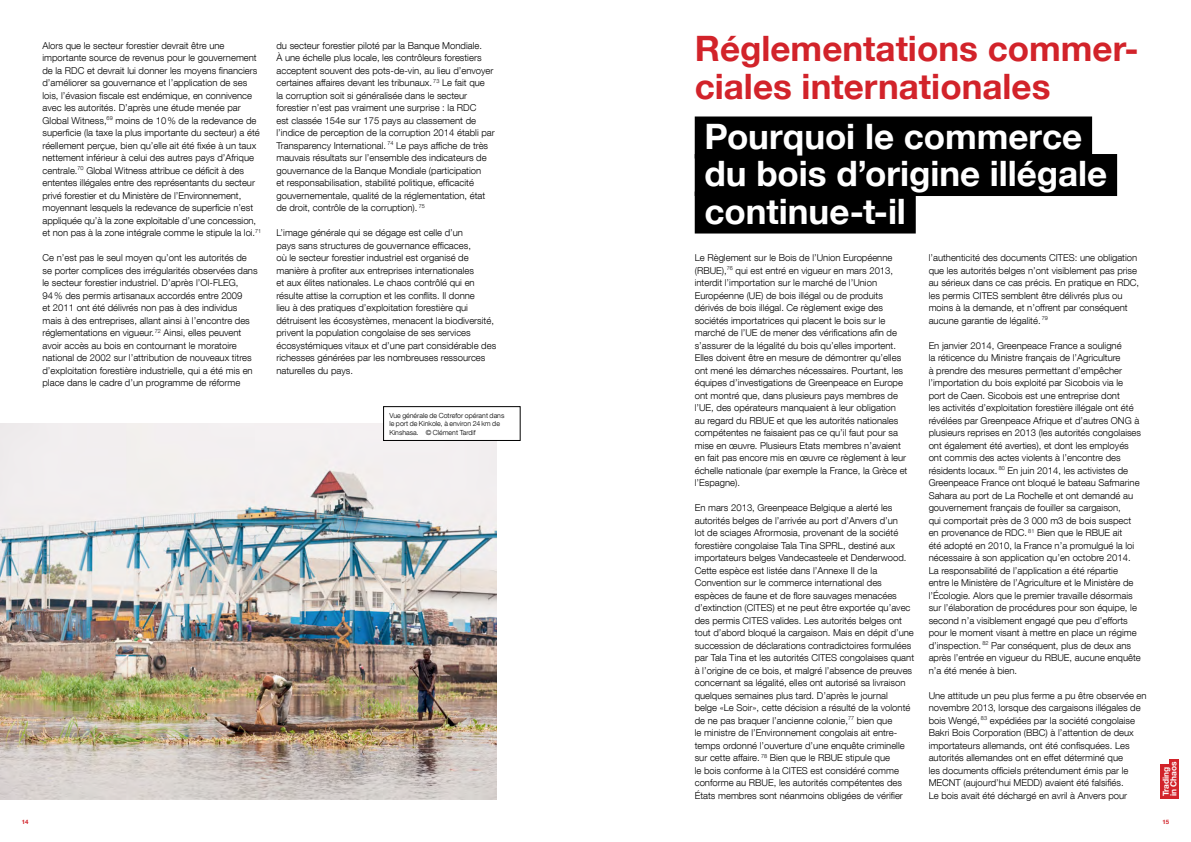
<style>
.page{position:relative;width:1191px;height:842px;background:#fff}
.page>*{position:absolute;margin:0;border:0;box-sizing:border-box;transform-origin:0 0}
.t1{font:700 35px "Helvetica Neue";color:#fff}
.t2{font:700 35px/37.5px "Helvetica Neue";color:#d2232a}
.Continuous_text{font:300 9.5px/12.5px "Helvetica Neue LT Com";color:#000}
.t3{font:700 8.4px/7.6px "Helvetica Neue";color:#fff}
.Image_Caption{font:300 7px/8.5px "Helvetica Neue LT Com";color:#000}
.t4{font:700 6px "Helvetica Neue";color:#d2232a}
</style>
<div class="page">
<div style="left:1169px;top:759px;width:10px;height:40px;background:#d2232a"></div>
<div style="left:1160px;top:765px;width:9px;height:34px;background:#d2232a"></div>
<img style="left:0;top:424px;width:496px;height:375px">
<div style="left:694px;top:117px;width:398px;height:42px;background:#000"></div>
<div style="left:694px;top:154px;width:423px;height:42px;background:#000"></div>
<div style="left:694px;top:192px;width:221px;height:42px;background:#000"></div>
<div style="left:383px;top:407px;width:137px;height:33px;background:#fff"></div>
<div style="left:383px;top:406px;width:137px;height:35px;border:1px solid #000"></div>
<p class="Continuous_text" style="left:43px;top:39px;width:220px">Alors que le secteur forestier devrait être une importante source de revenus pour le gouvernement de la RDC et devrait lui donner les moyens financiers d’améliorer sa gouvernance et l’application de ses lois, l’évasion fiscale est endémique, en connivence avec les autorités. D’après une étude menée par Global Witness,<sup>69</sup> moins de 10% de la redevance de superficie (la taxe la plus importante du secteur) a été réellement perçue, bien qu’elle ait été fixée à un taux nettement inférieur à celui des autres pays d’Afrique centrale.<sup>70</sup> Global Witness attribue ce déficit à des ententes illégales entre des représentants du secteur privé forestier et du Ministère de l’Environnement, moyennant lesquels la redevance de superficie n’est appliquée qu’à la zone exploitable d’une concession, et non pas à la zone intégrale comme le stipule la loi.<sup>71</sup></p>
<p class="Continuous_text" style="left:43px;top:251px;width:217px">Ce n’est pas le seul moyen qu’ont les autorités de se porter complices des irrégularités observées dans le secteur forestier industriel. D’après l’OI-FLEG, 94% des permis artisanaux accordés entre 2009<br>et 2011 ont été délivrés non pas à des individus mais à des entreprises, allant ainsi à l’encontre des réglementations en vigueur.<sup>72</sup> Ainsi, elles peuvent avoir accès au bois en contournant le moratoire national de 2002 sur l’attribution de nouveaux titres d’exploitation forestière industrielle, qui a été mis en place dans le cadre d’un programme de réforme</p>
<p class="Continuous_text" style="left:276px;top:39px;width:220px">du secteur forestier piloté par la Banque Mondiale.<br>À une échelle plus locale, les contrôleurs forestiers acceptent souvent des pots-de-vin, au lieu d’envoyer certaines affaires devant les tribunaux. <sup>73</sup> Le fait que<br>la corruption soit si généralisée dans le secteur forestier n’est pas vraiment une surprise : la RDC<br>est classée 154e sur 175 pays au classement de l’indice de perception de la corruption 2014 établi par Transparency International. <sup>74</sup> Le pays affiche de très mauvais résultats sur l’ensemble des indicateurs de gouvernance de la Banque Mondiale (participation<br>et responsabilisation, stabilité politique, efficacité gouvernementale, qualité de la réglementation, état de droit, contrôle de la corruption). <sup>75</sup></p>
<p class="Continuous_text" style="left:276px;top:226px;width:221px">L’image générale qui se dégage est celle d’un<br>pays sans structures de gouvernance efficaces,<br>où le secteur forestier industriel est organisé de manière à profiter aux entreprises internationales<br>et aux élites nationales. Le chaos contrôlé qui en résulte attise la corruption et les conflits. Il donne<br>lieu à des pratiques d’exploitation forestière qui détruisent les écosystèmes, menacent la biodiversité, privent la population congolaise de ses services écosystémiques vitaux et d’une part considérable des richesses générées par les nombreuses ressources naturelles du pays.</p>
<p class="Image_Caption" style="left:389px;top:411px;width:116px">Vue générale de Cotrefor opérant dans le port de Kinkole, à environ 24km de<br>Kinshasa. © Clément Tardif</p>
<p class="t2" style="left:695px;top:31px;width:445px">Réglementations commer&shy;ciales internationales</p>
<p class="t1" style="left:704px;top:109px;width:379px">Pourquoi le commerce</p>
<p class="t1" style="left:704px;top:146px;width:404px">du bois d’origine illégale</p>
<p class="t1" style="left:704px;top:184px;width:203px">continue-t-il</p>
<p class="Continuous_text" style="left:694px;top:251px;width:214px">Le Règlement sur le Bois de l’Union Européenne (RBUE),<sup>76</sup> qui est entré en vigueur en mars 2013, interdit l’importation sur le marché de l’Union Européenne (UE) de bois illégal ou de produits dérivés de bois illégal. Ce règlement exige des sociétés importatrices qui placent le bois sur le marché de l’UE de mener des vérifications afin de s’assurer de la légalité du bois qu’elles importent.<br>Elles doivent être en mesure de démontrer qu’elles ont mené les démarches nécessaires. Pourtant, les équipes d’investigations de Greenpeace en Europe ont montré que, dans plusieurs pays membres de l’UE, des opérateurs manquaient à leur obligation au regard du RBUE et que les autorités nationales compétentes ne faisaient pas ce qu’il faut pour sa mise en œuvre. Plusieurs Etats membres n’avaient en fait pas encore mis en œuvre ce règlement à leur échelle nationale (par exemple la France, la Grèce et l’Espagne).</p>
<p class="Continuous_text" style="left:694px;top:501px;width:221px">En mars 2013, Greenpeace Belgique a alerté les autorités belges de l’arrivée au port d’Anvers d’un<br>lot de sciages Afrormosia, provenant de la société forestière congolaise Tala Tina SPRL, destiné aux importateurs belges Vandecasteele et Denderwood.<br>Cette espèce est listée dans l’Annexe II de la Convention sur le commerce international des espèces de faune et de flore sauvages menacées d’extinction (CITES) et ne peut être exportée qu’avec des permis CITES valides. Les autorités belges ont tout d’abord bloqué la cargaison. Mais en dépit d’une succession de déclarations contradictoires formulées par Tala Tina et les autorités CITES congolaises quant à l’origine de ce bois, et malgré l’absence de preuves concernant sa légalité, elles ont autorisé sa livraison quelques semaines plus tard. D’après le journal<br>belge «Le Soir», cette décision a résulté de la volonté de ne pas braquer l’ancienne colonie,<sup>77</sup> bien que<br>le ministre de l’Environnement congolais ait entre&shy;temps ordonné l’ouverture d’une enquête criminelle sur cette affaire. <sup>78</sup> Bien que le RBUE stipule que<br>le bois conforme à la CITES est considéré comme conforme au RBUE, les autorités compétentes des États membres sont néanmoins obligées de vérifier</p>
<p class="Continuous_text" style="left:928px;top:251px;width:212px">l’authenticité des documents CITES: une obligation que les autorités belges n’ont visiblement pas prise au sérieux dans ce cas précis. En pratique en RDC, les permis CITES semblent être délivrés plus ou moins à la demande, et n’offrent par conséquent aucune garantie de légalité. <sup>79</sup></p>
<p class="Continuous_text" style="left:928px;top:339px;width:214px">En janvier 2014, Greenpeace France a souligné<br>la réticence du Ministre français de l’Agriculture<br>à prendre des mesures permettant d’empêcher l’importation du bois exploité par Sicobois via le port de Caen. Sicobois est une entreprise dont<br>les activités d’exploitation forestière illégale ont été révélées par Greenpeace Afrique et d’autres ONG à plusieurs reprises en 2013 (les autorités congolaises ont également été averties), et dont les employés ont commis des actes violents à l’encontre des résidents locaux. <sup>80</sup> En juin 2014, les activistes de Greenpeace France ont bloqué le bateau Safmarine Sahara au port de La Rochelle et ont demandé au gouvernement français de fouiller sa cargaison,<br>qui comportait près de 3 000 m3 de bois suspect en provenance de RDC. <sup>81</sup> Bien que le RBUE ait<br>été adopté en 2010, la France n’a promulgué la loi nécessaire à son application qu’en octobre 2014.<br>La responsabilité de l’application a été répartie<br>entre le Ministère de l’Agriculture et le Ministère de l’Écologie. Alors que le premier travaille désormais sur l’élaboration de procédures pour son équipe, le second n’a visiblement engagé que peu d’efforts pour le moment visant à mettre en place un régime d’inspection. <sup>82</sup> Par conséquent, plus de deux ans après l’entrée en vigueur du RBUE, aucune enquête n’a été menée à bien.</p>
<p class="Continuous_text" style="left:928px;top:689px;width:219px">Une attitude un peu plus ferme a pu être observée en novembre 2013, lorsque des cargaisons illégales de bois Wengé, <sup>83</sup> expédiées par la société congolaise Bakri Bois Corporation (BBC) à l’attention de deux importateurs allemands, ont été confisquées. Les autorités allemandes ont en effet déterminé que<br>les documents officiels prétendument émis par le MECNT (aujourd’hui MEDD) avaient été falsifiés.<br>Le bois avait été déchargé en avril à Anvers pour</p>
<p class="t3" style="left:1162px;top:796px;width:36px;rotate:-90deg">Trading in Chaos</p>
<p class="t4" style="left:22px;top:817px;width:8px">14</p>
<p class="t4" style="left:1162px;top:817px;width:8px">15</p>
</div>
